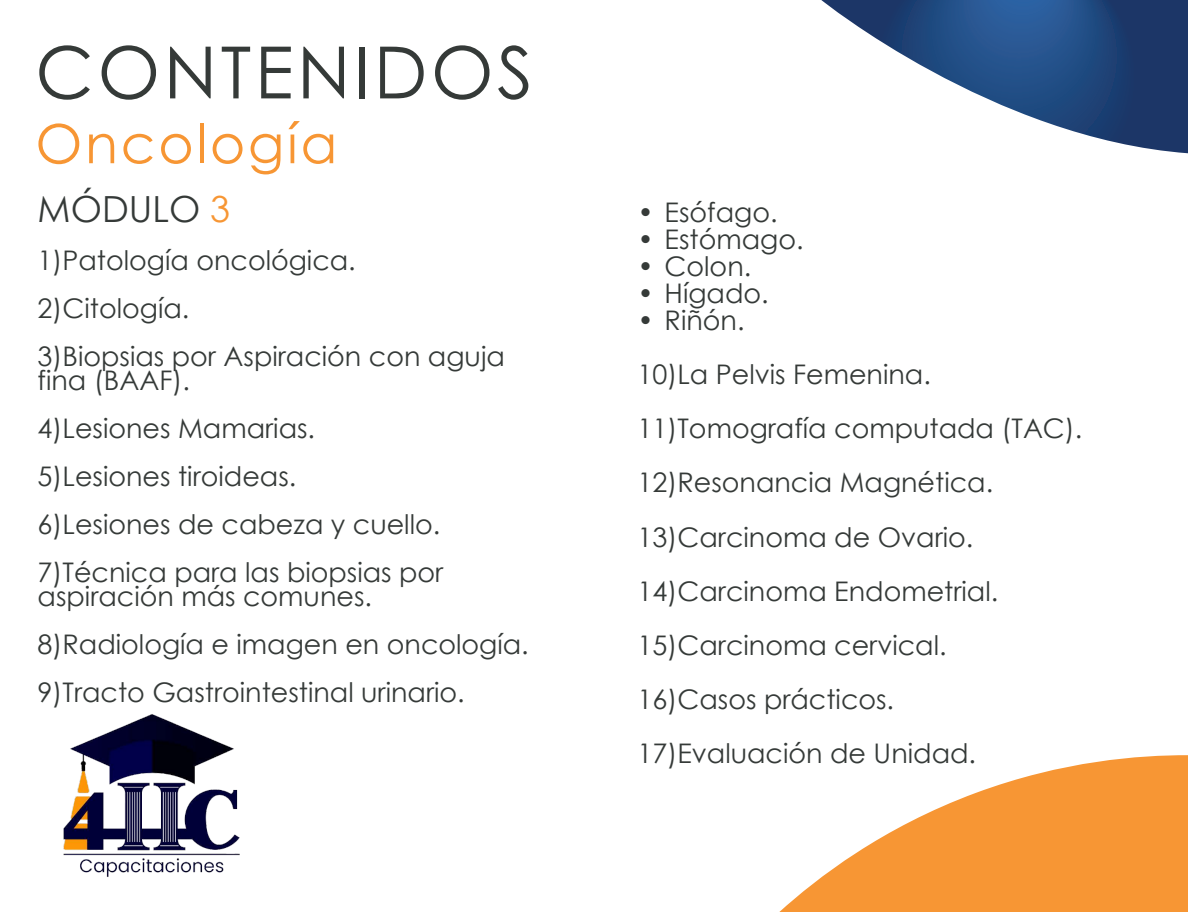
<style>
.page{position:relative;width:1188px;height:912px;background:#fff}
.page>*{position:absolute;margin:0;border:0;box-sizing:border-box;transform-origin:0 0}
.t1{font:72px "Century Gothic";letter-spacing:.05em;color:#353a38}
.t2{font:54px "Century Gothic";letter-spacing:.05em;color:#f79634}
.t3{font:36px "Century Gothic";color:#353a38}
.t4{font:27px/48px "Century Gothic";color:#353a38}
.s1{color:#f79634}
</style>
<div class="page">
<svg style="left:821px;top:0;width:367px;height:153px"></svg>
<svg style="left:779px;top:755px;width:409px;height:157px;fill:#f79634"></svg>
<img style="left:63px;top:714px;width:177px;height:163px">
<h1 class="t1" style="left:35px;top:22px;width:499px">CONTENIDOS</h1>
<h2 class="t2" style="left:35px;top:106px;width:303px">Oncología</h2>
<h3 class="t3" style="left:38px;top:184px;width:194px">MÓDULO <span class="s1">3</span></h3>
<p class="t4" style="left:38px;top:236px;width:469px">1)Patología oncológica.<br>2)Citología.<br>3)Biopsias por Aspiración con aguja</p>
<p class="t4" style="left:38px;top:356px;width:407px">fina (BAAF).<br>4)Lesiones Mamarias.<br>5)Lesiones tiroideas.<br>6)Lesiones de cabeza y cuello.<br>7)Técnica para las biopsias por</p>
<p class="t4" style="left:38px;top:572px;width:493px">aspiración más comunes.<br>8)Radiología e imagen en oncología.<br>9)Tracto Gastrointestinal urinario.</p>
<p class="t4" style="left:638px;top:188px;width:141px">• Esófago.</p>
<p class="t4" style="left:638px;top:215px;width:167px">• Estómago.</p>
<p class="t4" style="left:638px;top:242px;width:115px">• Colon.</p>
<p class="t4" style="left:638px;top:269px;width:133px">• Hígado.</p>
<p class="t4" style="left:638px;top:293px;width:446px;line-height:54px">• Riñón.<br>10)La Pelvis Femenina.<br>11)Tomografía computada (TAC).<br>12)Resonancia Magnética.<br>13)Carcinoma de Ovario.<br>14)Carcinoma Endometrial.<br>15)Carcinoma cervical.<br>16)Casos prácticos.<br>17)Evaluación de Unidad.</p>
</div>
